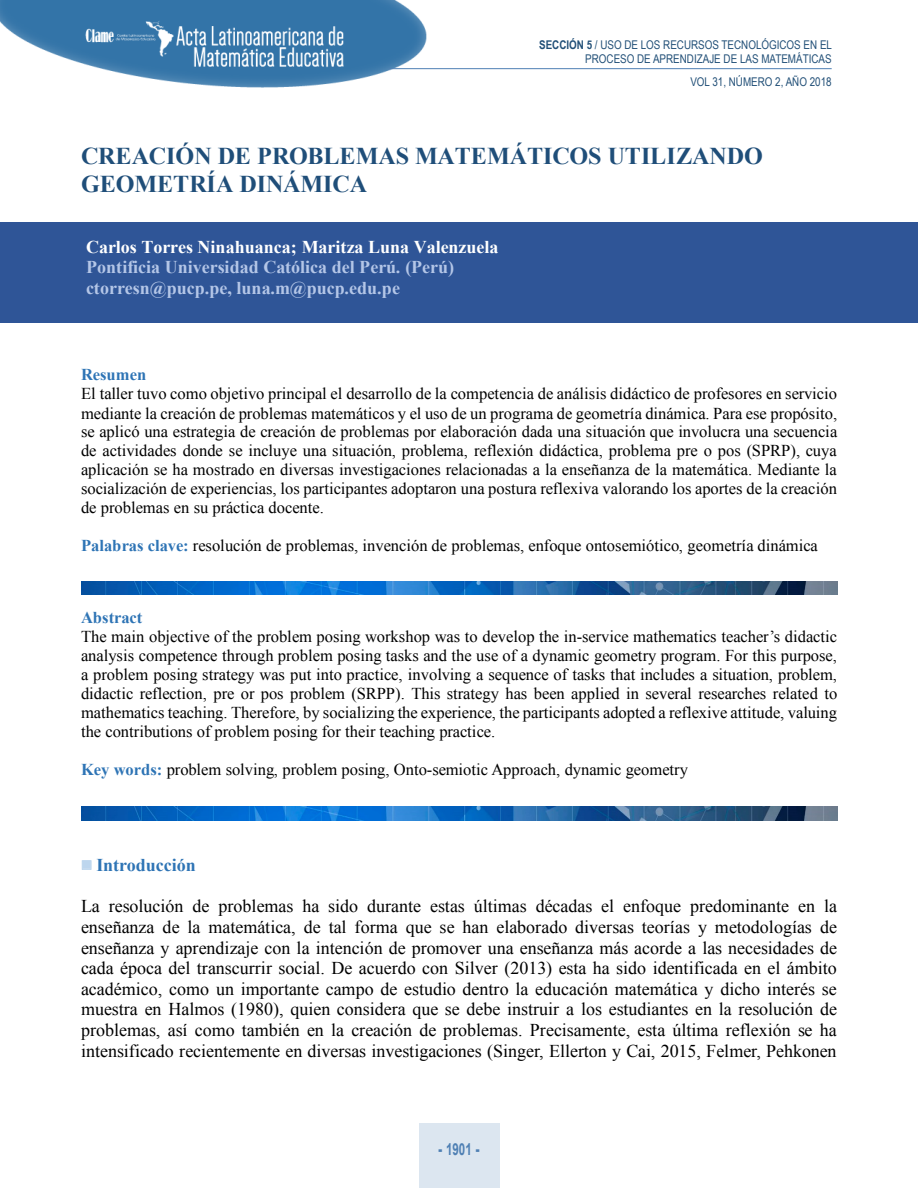
<style>
.page{position:relative;width:918px;height:1188px;background:#fff}
.page>*{position:absolute;margin:0;border:0;box-sizing:border-box;transform-origin:0 0}
.t1{font:700 24.15px/27.8px "Times New Roman";letter-spacing:-.005em;color:#1f4e79}
.t2{font:18px/20.7px "Times New Roman";color:#000;text-align:justify}
.t3{font:700 18px/20.9px "Times New Roman";color:#b4c6e7}
.t4{font:700 18px "Times New Roman";color:#fff}
.t5{font:700 18px "Times New Roman";color:#2e74b5}
.t6{font:16.5px/18.9px "Times New Roman";color:#000;text-align:justify}
.t7{font:700 16.5px "Times New Roman";letter-spacing:-.005em;color:#2e74b5}
.t8{font:700 16.5px "Arial";color:#4f80b4;scale:.7 1}
.t9{font:12px/14.4px "Arial Narrow";color:#214f77;text-align:right}
.t10{font:11.85px "Arial Narrow";color:#1f4e79}
.t11{font:700 11.85px "Arial Narrow";color:#1f4e79}
.s1{font-weight:700}
.s2{font-weight:700;color:#2e74b5}
.s3{color:#bdd6ee}
.s4{font-weight:900}
</style>
<div class="page">
<img style="left:0;top:0;width:435px;height:88px">
<hr style="left:389px;top:68px;width:443px;height:1px;background:#4f80b4">
<div style="left:419px;top:1123px;width:80px;height:65px;background:#dce6f0"></div>
<div style="left:82px;top:861px;width:9px;height:9px;border:1px solid #bdd6ee"></div>
<img style="left:81px;top:581px;width:756px;height:13px">
<img style="left:81px;top:807px;width:756px;height:13px">
<div style="left:0;top:222px;width:918px;height:101px;background:#2f5597"></div>
<p class="t10" style="left:525px;top:33px;width:306px"><span class="s1">CAPITULO 1 /</span> ANÁLISIS DEL DISCURSO MATEMÁTICO ESCOLAR</p>
<p class="t11" style="left:738px;top:59px;width:93px">VOL 31, NÚMERO 1</p>
<p class="t9" style="left:539px;top:37px;width:294px"><span class="s1">SECCIÓN 5</span> / USO DE LOS RECURSOS TECNOLÓGICOS EN EL<br>PROCESO DE APRENDIZAJE DE LAS MATEMÁTICAS</p>
<p class="t9" style="left:690px;top:75px;width:143px">VOL 31, NÚMERO 2, AÑO 2018</p>
<h1 class="t1" style="left:81px;top:142px;width:683px">CREACIÓN DE PROBLEMAS MATEMÁTICOS UTILIZANDO<br>GEOMETRÍA DINÁMICA</h1>
<p class="t4" style="left:86px;top:237px;width:414px">Carlos Torres Ninahuanca; Maritza Luna Valenzuela</p>
<p class="t3" style="left:86px;top:257px;width:370px">Pontificia Universidad Católica del Perú. (Perú) ctorresn@pucp.pe, luna.m@pucp.edu.pe</p>
<p class="t7" style="left:81px;top:366px;width:67px">Resumen</p>
<p class="t6" style="left:81px;top:384px;width:758px">El taller tuvo como objetivo principal el desarrollo de la competencia de análisis didáctico de profesores en servicio mediante la creación de problemas matemáticos y el uso de un programa de geometría dinámica. Para ese propósito, se aplicó una estrategia de creación de problemas por elaboración dada una situación que involucra una secuencia de actividades donde se incluye una situación, problema, reflexión didáctica, problema pre o pos (SPRP), cuya aplicación se ha mostrado en diversas investigaciones relacionadas a la enseñanza de la matemática. Mediante la socialización de experiencias, los participantes adoptaron una postura reflexiva valorando los aportes de la creación de problemas en su práctica docente.</p>
<p class="t6" style="left:81px;top:536px;width:738px"><span class="s2">Palabras clave:</span> resolución de problemas, invención de problemas, enfoque ontosemiótico, geometría dinámica</p>
<p class="t7" style="left:81px;top:609px;width:63px">Abstract</p>
<p class="t6" style="left:81px;top:627px;width:758px">The main objective of the problem posing workshop was to develop the in-service mathematics teacher’s didactic analysis competence through problem posing tasks and the use of a dynamic geometry program. For this purpose, a problem posing strategy was put into practice, involving a sequence of tasks that includes a situation, problem, didactic reflection, pre or pos problem (SRPP). This strategy has been applied in several researches related to mathematics teaching. Therefore, by socializing the experience, the participants adopted a reflexive attitude, valuing the contributions of problem posing for their teaching practice.</p>
<p class="t6" style="left:81px;top:760px;width:608px"><span class="s2">Key words:</span> problem solving, problem posing, Onto-semiotic Approach, dynamic geometry</p>
<p class="t5" style="left:81px;top:855px;width:116px"><span class="s3">■</span> Introducción</p>
<p class="t2" style="left:81px;top:896px;width:758px">La resolución de problemas ha sido durante estas últimas décadas el enfoque predominante en la enseñanza de la matemática, de tal forma que se han elaborado diversas teorías y metodologías de enseñanza y aprendizaje con la intención de promover una enseñanza más acorde a las necesidades de cada época del transcurrir social. De acuerdo con Silver (2013) esta ha sido identificada en el ámbito académico, como un importante campo de estudio dentro la educación matemática y dicho interés se muestra en Halmos (1980), quien considera que se debe instruir a los estudiantes en la resolución de problemas, así como también en la creación de problemas. Precisamente, esta última reflexión se ha intensificado recientemente en diversas investigaciones (Singer, Ellerton y Cai, 2015, Felmer, Pehkonen</p>
<p class="t8" style="left:438px;top:1140px;width:60px"><span class="s4">-</span> 1901 <span class="s4">-</span></p>
</div>
